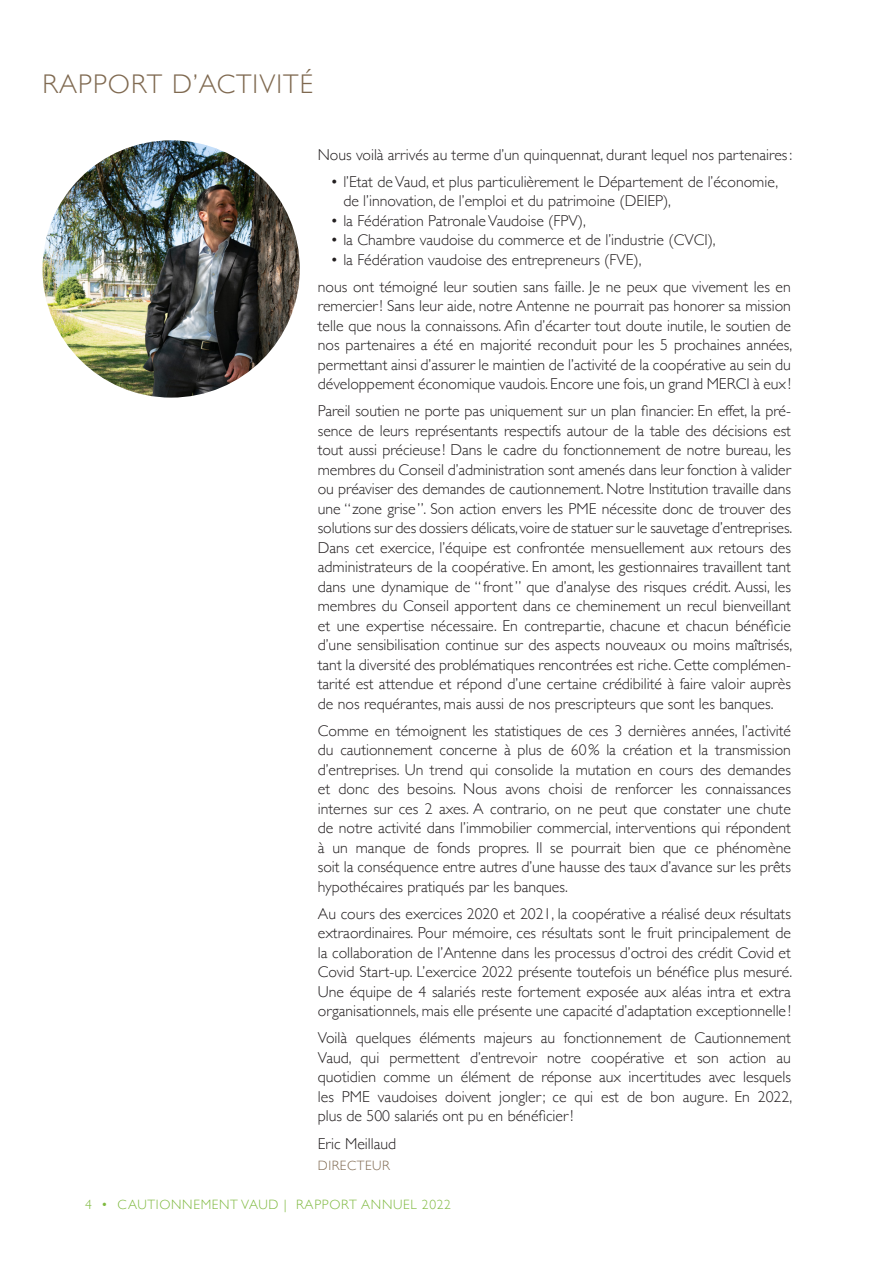
<style>
.page{position:relative;width:893px;height:1263px;background:#fff}
.page>*{position:absolute;margin:0;border:0;box-sizing:border-box;transform-origin:0 0}
.TITRE{font:300 27px "Gill Sans";letter-spacing:.04em;color:#7f6950}
.texte_sans_espace{font:300 15.75px/19.5px "Gill Sans";color:#231f20;text-align:justify}
.texte{font:300 15.75px "Gill Sans";color:#231f20}
.pagination{font:300 13.5px "Gill Sans";letter-spacing:.05em;color:#80ba41}
.fonction{font:300 13.5px "Gill Sans";letter-spacing:.04em;color:#7f6950}
</style>
<div class="page">
<img style="left:43px;top:140px;width:257px;height:258px;border-radius:129px">
<p class="TITRE" style="left:43px;top:63px;width:272px">RAPPORT D’ACTIVITÉ</p>
<p class="texte_sans_espace" style="left:318px;top:144px;width:476px">Nous voilà arrivés au terme d’un quinquennat, durant lequel nos partenaires:</p>
<p class="texte_sans_espace" style="left:331px;top:171px;width:449px">• l’Etat de Vaud, et plus particulièrement le Département de l’économie,</p>
<p class="texte_sans_espace" style="left:343px;top:191px;width:329px">de l’innovation, de l’emploi et du patrimoine (DEIEP),</p>
<p class="texte_sans_espace" style="left:331px;top:210px;width:257px">• la Fédération Patronale Vaudoise (FPV),</p>
<p class="texte_sans_espace" style="left:331px;top:230px;width:387px">• la Chambre vaudoise du commerce et de l’industrie (CVCI),</p>
<p class="texte_sans_espace" style="left:331px;top:249px;width:312px">• la Fédération vaudoise des entrepreneurs (FVE),</p>
<p class="texte_sans_espace" style="left:318px;top:276px;width:476px">nous ont témoigné leur soutien sans faille. Je ne peux que vivement les en remercier! Sans leur aide, notre Antenne ne pourrait pas honorer sa mission telle que nous la connaissons. Afin d’écarter tout doute inutile, le soutien de nos partenaires a été en majorité reconduit pour les 5 prochaines années, permettant ainsi d’assurer le maintien de l’activité de la coopérative au sein du développement économique vaudois. Encore une fois, un grand MERCI à eux !</p>
<p class="texte_sans_espace" style="left:318px;top:401px;width:475px">Pareil soutien ne porte pas uniquement sur un plan financier. En effet, la pré&shy;sence de leurs représentants respectifs autour de la table des décisions est tout aussi précieuse! Dans le cadre du fonctionnement de notre bureau, les membres du Conseil d’administration sont amenés dans leur fonction à valider ou préaviser des demandes de cautionnement. Notre Institution travaille dans une “zone grise”. Son action envers les PME nécessite donc de trouver des</p>
<p class="texte_sans_espace" style="left:318px;top:518px;width:476px">solutions sur des dossiers délicats, voire de statuer sur le sauvetage d’entreprises.</p>
<p class="texte_sans_espace" style="left:318px;top:537px;width:476px">Dans cet exercice, l’équipe est confrontée mensuellement aux retours des administrateurs de la coopérative. En amont, les gestionnaires travaillent tant dans une dynamique de “front” que d’analyse des risques crédit. Aussi, les membres du Conseil apportent dans ce cheminement un recul bienveillant et une expertise nécessaire. En contrepartie, chacune et chacun bénéficie d’une sensibilisation continue sur des aspects nouveaux ou moins maîtrisés, tant la diversité des problématiques rencontrées est riche. Cette complémen&shy;tarité est attendue et répond d’une certaine crédibilité à faire valoir auprès</p>
<p class="texte_sans_espace" style="left:318px;top:693px;width:457px">de nos requérantes, mais aussi de nos prescripteurs que sont les banques.</p>
<p class="texte_sans_espace" style="left:318px;top:720px;width:475px">Comme en témoignent les statistiques de ces 3 dernières années, l’activité</p>
<p class="texte_sans_espace" style="left:318px;top:740px;width:475px">du cautionnement concerne à plus de 60% la création et la transmission</p>
<p class="texte_sans_espace" style="left:318px;top:759px;width:475px">d’entreprises. Un trend qui consolide la mutation en cours des demandes</p>
<p class="texte_sans_espace" style="left:318px;top:779px;width:475px">et donc des besoins. Nous avons choisi de renforcer les connaissances</p>
<p class="texte_sans_espace" style="left:318px;top:798px;width:475px">internes sur ces 2 axes. A contrario, on ne peut que constater une chute de notre activité dans l’immobilier commercial, interventions qui répondent</p>
<p class="texte_sans_espace" style="left:318px;top:837px;width:475px">à un manque de fonds propres. Il se pourrait bien que ce phénomène</p>
<p class="texte_sans_espace" style="left:318px;top:857px;width:475px">soit la conséquence entre autres d’une hausse des taux d’avance sur les prêts hypothécaires pratiqués par les banques.</p>
<p class="texte_sans_espace" style="left:318px;top:903px;width:476px">Au cours des exercices 2020 et 2021, la coopérative a réalisé deux résultats extraordinaires. Pour mémoire, ces résultats sont le fruit principalement de la collaboration de l’Antenne dans les processus d’octroi des crédit Covid et Covid Start-up. L’exercice 2022 présente toutefois un bénéfice plus mesuré.<br>Une équipe de 4 salariés reste fortement exposée aux aléas intra et extra organisationnels, mais elle présente une capacité d’adaptation exceptionnelle !</p>
<p class="texte_sans_espace" style="left:318px;top:1028px;width:475px">Voilà quelques éléments majeurs au fonctionnement de Cautionnement<br>Vaud, qui permettent d’entrevoir notre coopérative et son action au</p>
<p class="texte_sans_espace" style="left:318px;top:1067px;width:476px">quotidien comme un élément de réponse aux incertitudes avec lesquels les PME vaudoises doivent jongler; ce qui est de bon augure. En 2022,</p>
<p class="texte_sans_espace" style="left:318px;top:1106px;width:257px">plus de 500 salariés ont pu en bénéficier!</p>
<p class="texte" style="left:318px;top:1131px;width:80px">Eric Meillaud</p>
<p class="fonction" style="left:318px;top:1155px;width:74px">DIRECTEUR</p>
<p class="pagination" style="left:85px;top:1193px;width:367px">4 • CAUTIONNEMENT VAUD | RAPPORT ANNUEL 2022</p>
</div>
